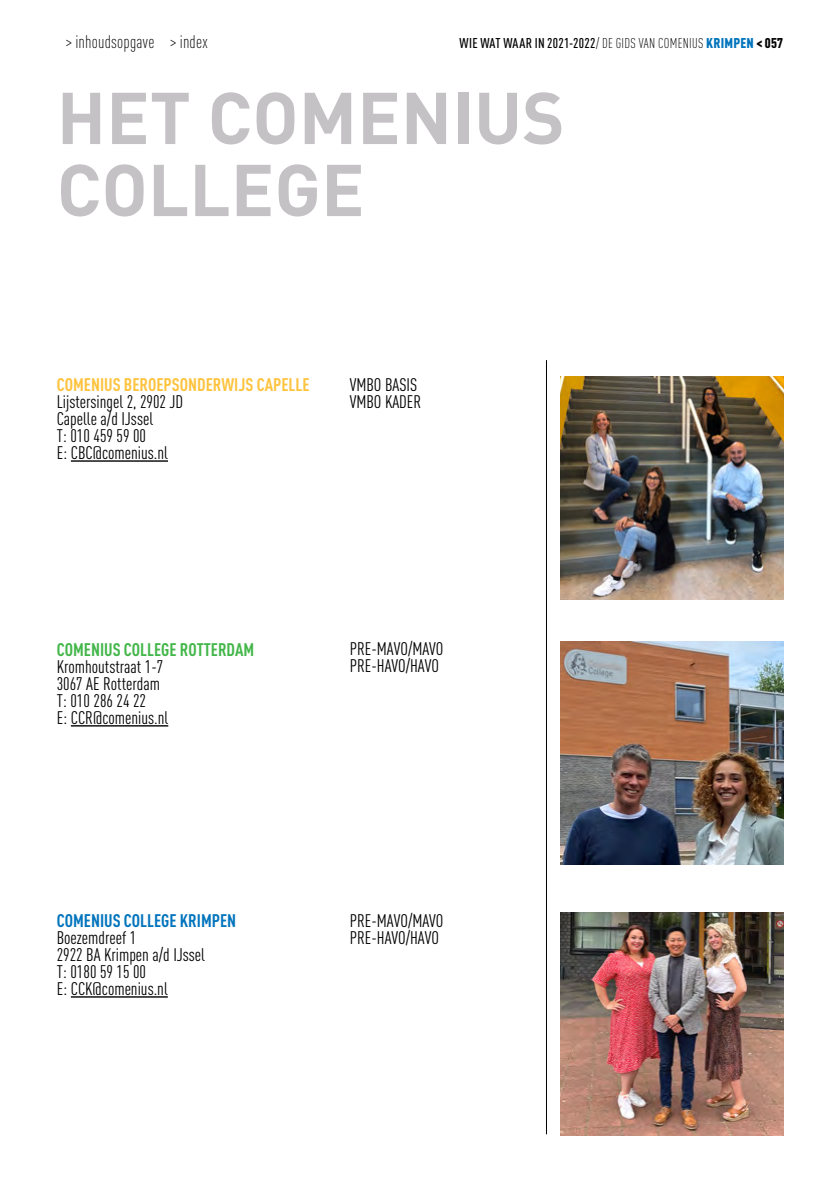
<style>
.page{position:relative;width:840px;height:1191px;background:#fff}
.page>*{position:absolute;margin:0;border:0;box-sizing:border-box;transform-origin:0 0}
.t1{font:700 72px/72px "DIN";color:#c5c2c5}
.t2{font:18px/17px "DIN Cond";color:#000}
.t3{font:700 18px "DIN Cond";color:#fec33e}
.t4{font:700 18px "DIN Cond";color:#43b649}
.t5{font:700 18px "DIN Cond";color:#0074bc}
.t6{font:300 18px "DIN Cond";letter-spacing:.01em;color:#000}
.t7{font:500 14px "DIN Cond";letter-spacing:.02em;color:#000}
.s1{font-weight:300}
.s2{font-weight:900;color:#0074bc}
.s3{font-weight:900}
</style>
<div class="page">
<hr style="left:545px;top:360px;width:1px;height:774px;background:#000">
<img style="left:560px;top:912px;width:222px;height:223px">
<img style="left:560px;top:641px;width:222px;height:223px">
<img style="left:560px;top:376px;width:222px;height:223px">
<hr style="left:71px;top:460px;width:97px;height:2px;background:#000">
<hr style="left:71px;top:725px;width:97px;height:1px;background:#000">
<hr style="left:71px;top:996px;width:97px;height:1px;background:#000">
<p class="t6" style="left:66px;top:31px;width:143px">&gt; inhoudsopgave &gt; index</p>
<p class="t7" style="left:459px;top:35px;width:325px">WIE WAT WAAR IN 2021-2022<span class="s1">/ DE GIDS VAN COMENIUS</span> <span class="s2">KRIMPEN</span> <span class="s3">&lt; 057</span></p>
<h1 class="t1" style="left:57px;top:79px;width:509px">HET COMENIUS<br>COLLEGE</h1>
<p class="t3" style="left:57px;top:373px;width:254px">COMENIUS BEROEPSONDERWIJS CAPELLE</p>
<p class="t2" style="left:57px;top:393px;width:128px">Lijstersingel 2, 2902 JD<br>Capelle a/d IJssel<br>T: 010 459 59 00<br>E: CBC@comenius.nl</p>
<p class="t2" style="left:349px;top:375px;width:73px">VMBO BASIS<br>VMBO KADER</p>
<p class="t4" style="left:57px;top:638px;width:199px">COMENIUS COLLEGE ROTTERDAM</p>
<p class="t2" style="left:57px;top:657px;width:113px">Kromhoutstraat 1-7<br>3067 AE Rotterdam<br>T: 010 286 24 22<br>E: CCR@comenius.nl</p>
<p class="t2" style="left:349px;top:640px;width:95px">PRE-MAVO/MAVO<br>PRE-HAVO/HAVO</p>
<p class="t5" style="left:57px;top:909px;width:181px">COMENIUS COLLEGE KRIMPEN</p>
<p class="t2" style="left:57px;top:928px;width:150px">Boezemdreef 1<br>2922 BA Krimpen a/d IJssel<br>T: 0180 59 15 00<br>E: CCK@comenius.nl</p>
<p class="t2" style="left:349px;top:911px;width:95px">PRE-MAVO/MAVO<br>PRE-HAVO/HAVO</p>
</div>
